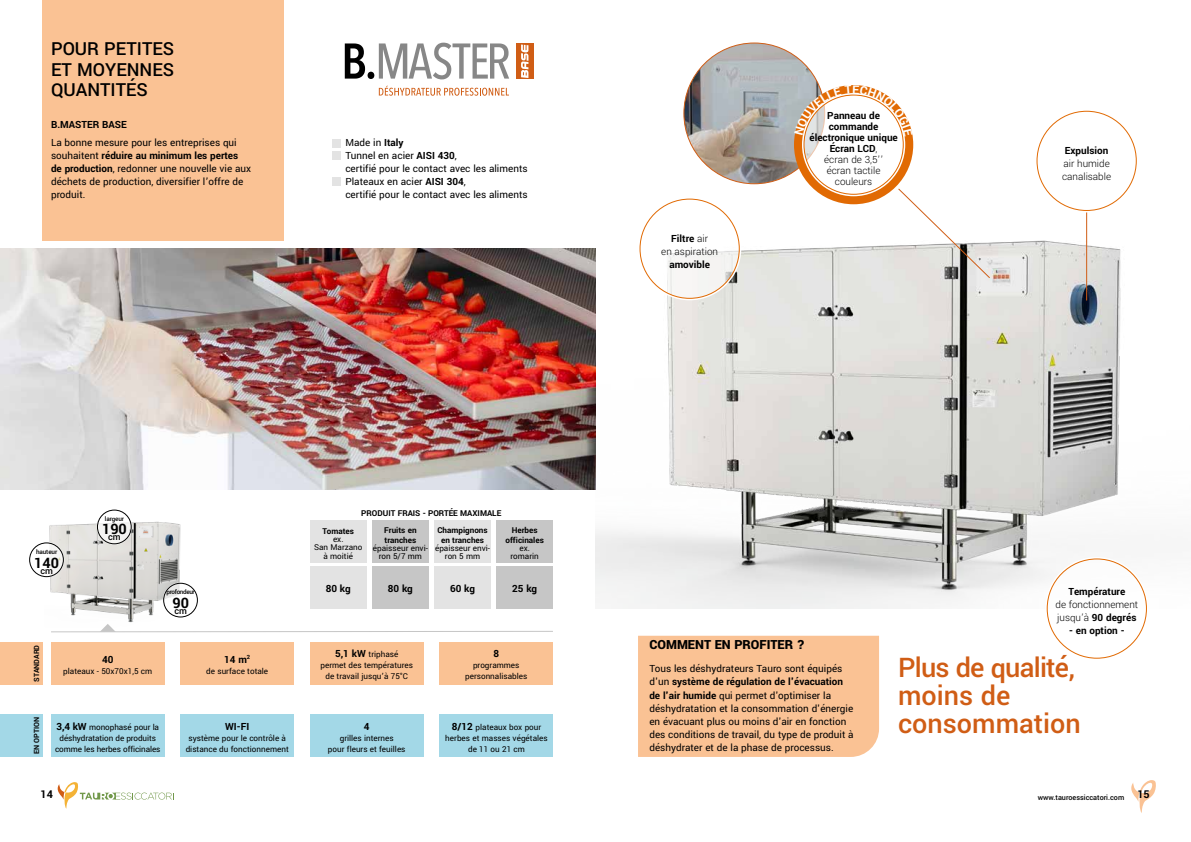
<style>
.page{position:relative;width:1191px;height:842px;background:#fff}
.page>*{position:absolute;margin:0;border:0;box-sizing:border-box;transform-origin:0 0}
.t1{font:500 30px/28px "Yantramanav";color:#d05d15}
.t2{font:500 20px/20px "Yantramanav";color:#000;text-align:justify}
.t3{font:700 16px "Yantramanav";color:#000}
.t4{font:900 14px "Yantramanav";color:#000}
.t5{font:700 12px "Yantramanav";color:#000}
.t6{font:11px/13.2px "Yantramanav";color:#000}
.t7{font:700 11px/11px "Yantramanav";color:#000;text-align:center}
.t8{font:300 11px/13.2px "Yantramanav";color:#000}
.t9{font:500 10px "Yantramanav";color:#000}
.t10{font:9px/11px "Yantramanav";color:#000;text-align:center}
.t11{font:700 9px/9.7px "Yantramanav";color:#000;text-align:center}
.t12{font:500 8px "Yantramanav";color:#000}
.t13{font:700 8px "Yantramanav";color:#000}
.t14{font:500 7px "Yantramanav";letter-spacing:-.02em;color:#000}
.t15{font:500 7px "Yantramanav";letter-spacing:-.05em;color:#000}
.s1{font-weight:700}
.s2{font-weight:700;font-size:11px}
.s3{font-weight:300}
</style>
<div class="page">
<svg style="left:1131px;top:780px;width:25px;height:33px"></svg>
<svg style="left:58px;top:782px;width:116px;height:27px"></svg>
<div style="left:112px;top:801px;width:65px;height:8px;background:#fff"></div>
<img style="left:595px;top:166px;width:550px;height:443px">
<div style="left:43px;top:0;width:240px;height:241px;background:#fac294"></div>
<img style="left:0;top:249px;width:595px;height:241px">
<svg style="left:51px;top:628px;width:502px;height:5px"></svg>
<div style="left:638px;top:636px;width:241px;height:121px;background:#fac294"></div>
<hr style="left:1086px;top:210px;width:1px;height:90px;background:#d05d15">
<div style="left:1037px;top:111px;width:99px;height:99px;background:#fff;border-radius:50%"></div>
<svg style="left:640px;top:199px;width:99px;height:99px"></svg>
<div style="left:1047px;top:559px;width:99px;height:99px;background:#fff;border-radius:50%"></div>
<img style="left:44px;top:518px;width:139px;height:110px">
<svg style="left:164px;top:583px;width:33px;height:34px"></svg>
<div style="left:163px;top:583px;width:35px;height:35px;border:1px solid #fff;border-radius:50%"></div>
<div style="left:163px;top:583px;width:35px;height:34px;border:1px solid #000;border-radius:50%"></div>
<svg style="left:97px;top:510px;width:34px;height:34px"></svg>
<div style="left:97px;top:509px;width:35px;height:35px;border:1px solid #fff;border-radius:50%"></div>
<div style="left:97px;top:510px;width:34px;height:34px;border:1px solid #000;border-radius:50%"></div>
<div style="left:30px;top:543px;width:33px;height:34px;background:#fff;border-radius:50%"></div>
<div style="left:29px;top:542px;width:35px;height:35px;border:1px solid #fff;border-radius:50%"></div>
<div style="left:29px;top:543px;width:35px;height:34px;border:1px solid #000;border-radius:50%"></div>
<img style="left:684px;top:43px;width:139px;height:141px">
<div style="left:332px;top:139px;width:9px;height:8px;background:#e3e3e3"></div>
<div style="left:332px;top:152px;width:9px;height:8px;background:#e3e3e3"></div>
<div style="left:332px;top:177px;width:9px;height:9px;background:#e3e3e3"></div>
<div style="left:794px;top:85px;width:119px;height:119px;border:10px solid #e16a03;border-radius:50%"></div>
<div style="left:804px;top:95px;width:99px;height:99px;background:#fff;border-radius:50%"></div>
<svg style="left:897px;top:187px;width:94px;height:92px"></svg>
<svg style="left:345px;top:43px;width:164px;height:36px"></svg>
<div style="left:516px;top:43px;width:17px;height:36px;background:#d05d15"></div>
<svg style="left:521px;top:45px;width:7px;height:33px"></svg>
<svg style="left:379px;top:86px;width:130px;height:10px"></svg>
<div style="left:310px;top:566px;width:56px;height:43px;background:#e3e3e3"></div>
<div style="left:372px;top:566px;width:57px;height:43px;background:#c6c6c6"></div>
<div style="left:434px;top:566px;width:57px;height:43px;background:#e3e3e3"></div>
<div style="left:496px;top:566px;width:57px;height:43px;background:#c6c6c6"></div>
<div style="left:310px;top:521px;width:56px;height:42px;background:#e3e3e3"></div>
<div style="left:372px;top:521px;width:57px;height:42px;background:#c6c6c6"></div>
<div style="left:434px;top:521px;width:57px;height:42px;background:#e3e3e3"></div>
<div style="left:496px;top:521px;width:57px;height:42px;background:#c6c6c6"></div>
<div style="left:0;top:642px;width:43px;height:42px;background:#fac294"></div>
<div style="left:0;top:714px;width:43px;height:43px;background:#a3d8e7"></div>
<div style="left:180px;top:642px;width:114px;height:42px;background:#fac294"></div>
<div style="left:310px;top:642px;width:113px;height:42px;background:#fac294"></div>
<div style="left:51px;top:642px;width:113px;height:42px;background:#fac294"></div>
<div style="left:310px;top:714px;width:113px;height:43px;background:#a3d8e7"></div>
<div style="left:440px;top:714px;width:113px;height:43px;background:#a3d8e7"></div>
<div style="left:51px;top:714px;width:113px;height:43px;background:#a3d8e7"></div>
<div style="left:180px;top:714px;width:114px;height:43px;background:#a3d8e7"></div>
<div style="left:439px;top:642px;width:114px;height:42px;background:#fac294"></div>
<svg style="left:794px;top:85px;width:119px;height:51px"></svg>
<h2 class="t2" style="left:51px;top:40px;width:125px">POUR PETITES ET MOYENNES QUANTITÉS</h2>
<p class="t7" style="left:51px;top:119px;width:77px">B.MASTER BASE</p>
<p class="t6" style="left:51px;top:136px;width:202px">La bonne mesure pour les entreprises qui souhaitent <span class="s1">réduire au minimum les pertes de production</span>, redonner une nouvelle vie aux déchets de production, diversifier l’offre de produit.</p>
<p class="t6" style="left:345px;top:136px;width:184px">Made in <span class="s1">Italy<br></span>Tunnel en acier <span class="s1">AISI 430</span>,<br>certifié pour le contact avec les aliments<br>Plateaux en acier <span class="s1">AISI 304</span>,<br>certifié pour le contact avec les aliments</p>
<p class="t14" style="left:36px;top:547px;width:23px">hauteur</p>
<h3 class="t3" style="left:34px;top:553px;width:26px">140</h3>
<p class="t9" style="left:40px;top:565px;width:14px">cm</p>
<p class="t14" style="left:105px;top:514px;width:21px">largeur</p>
<h3 class="t3" style="left:102px;top:519px;width:26px">190</h3>
<p class="t9" style="left:108px;top:531px;width:14px">cm</p>
<p class="t15" style="left:167px;top:588px;width:30px">profondeur</p>
<h3 class="t3" style="left:172px;top:593px;width:18px">90<sub>cm</sub></h3>
<p class="t13" style="left:32px;top:682px;width:38px;rotate:-90deg">STANDARD</p>
<p class="t13" style="left:32px;top:754px;width:39px;rotate:-90deg">EN OPTION</p>
<p class="t7" style="left:102px;top:654px;width:13px">40</p>
<p class="t10" style="left:63px;top:666px;width:90px">plateaux - 50x70x1,5 cm</p>
<p class="t7" style="left:224px;top:654px;width:28px">14 m<sup>2</sup></p>
<p class="t10" style="left:206px;top:666px;width:63px">de surface totale</p>
<p class="t10" style="left:55px;top:722px;width:107px"><span class="s2">3,4 kW</span> monophasé pour la déshydratation de produits comme les herbes officinales</p>
<p class="t7" style="left:225px;top:721px;width:26px">WI-FI</p>
<p class="t10" style="left:186px;top:733px;width:105px">système pour le contrôle à distance du fonctionnement</p>
<p class="t11" style="left:361px;top:509px;width:141px">PRODUIT FRAIS - PORTÉE MAXIMALE</p>
<p class="t11" style="left:322px;top:526px;width:33px">Tomates</p>
<p class="t10" style="left:314px;top:535px;width:50px;line-height:8.3px">ex.<br>San Marzano à moitié</p>
<p class="t11" style="left:384px;top:526px;width:34px;text-align:left">Fruits en tranches</p>
<p class="t10" style="left:373px;top:544px;width:57px;line-height:8.3px">épaisseur envi&shy;ron 5/7 mm</p>
<p class="t11" style="left:437px;top:526px;width:52px">Champignons en tranches</p>
<p class="t10" style="left:435px;top:544px;width:57px;line-height:8.3px">épaisseur envi&shy;ron 5 mm</p>
<p class="t11" style="left:505px;top:526px;width:40px">Herbes officinales</p>
<p class="t10" style="left:510px;top:544px;width:30px;line-height:8.3px">ex. romarin</p>
<p class="t7" style="left:326px;top:584px;width:26px">80 kg</p>
<p class="t7" style="left:388px;top:584px;width:26px">80 kg</p>
<p class="t7" style="left:450px;top:584px;width:26px">60 kg</p>
<p class="t7" style="left:512px;top:584px;width:26px">25 kg</p>
<p class="t10" style="left:320px;top:649px;width:94px"><span class="s2">5,1 kW</span> triphasé<br>permet des températures de travail jusqu’à 75°C</p>
<p class="t7" style="left:493px;top:649px;width:7px">8</p>
<p class="t10" style="left:465px;top:660px;width:64px">programmes personnalisables</p>
<p class="t7" style="left:364px;top:721px;width:7px">4</p>
<p class="t10" style="left:328px;top:733px;width:79px">grilles internes<br>pour fleurs et feuilles</p>
<p class="t10" style="left:445px;top:722px;width:104px"><span class="s2">8/12</span> plateaux box pour herbes et masses végétales de 11 ou 21 cm</p>
<p class="t8" style="left:661px;top:231px;width:58px;text-align:center"><span class="s1">Filtre</span> air<br>en aspiration</p>
<p class="t7" style="left:669px;top:259px;width:42px">amovible</p>
<p class="t7" style="left:809px;top:110px;width:90px">Panneau de commande électronique unique<br>Écran LCD<span class="s3">,<br>écran de 3,5’’<br>écran tactile couleurs</span></p>
<p class="t7" style="left:1065px;top:145px;width:45px">Expulsion</p>
<p class="t8" style="left:1062px;top:157px;width:51px">air humide canalisable</p>
<p class="t7" style="left:1068px;top:586px;width:58px">Température</p>
<p class="t8" style="left:1055px;top:598px;width:84px">de fonctionnement jusqu’à <span class="s1">90 degrés</span></p>
<p class="t7" style="left:1069px;top:626px;width:57px">- en option -</p>
<p class="t4" style="left:649px;top:636px;width:157px">COMMENT EN PROFITER ?</p>
<p class="t6" style="left:649px;top:662px;width:206px">Tous les déshydrateurs Tauro sont équipés d'un <span class="s1">système de régulation de l'évacuation de l'air humide</span> qui permet d'optimiser la déshydratation et la consommation d'énergie en évacuant plus ou moins d'air en fonction des conditions de travail, du type de produit à déshydrater et de la phase de processus.</p>
<h1 class="t1" style="left:898px;top:654px;width:184px">Plus de qualité, moins de consommation</h1>
<p class="t5" style="left:41px;top:787px;width:14px">14</p>
<p class="t12" style="left:1037px;top:792px;width:113px">www.tauroessiccatori.com <sup>15</sup></p>
</div>
